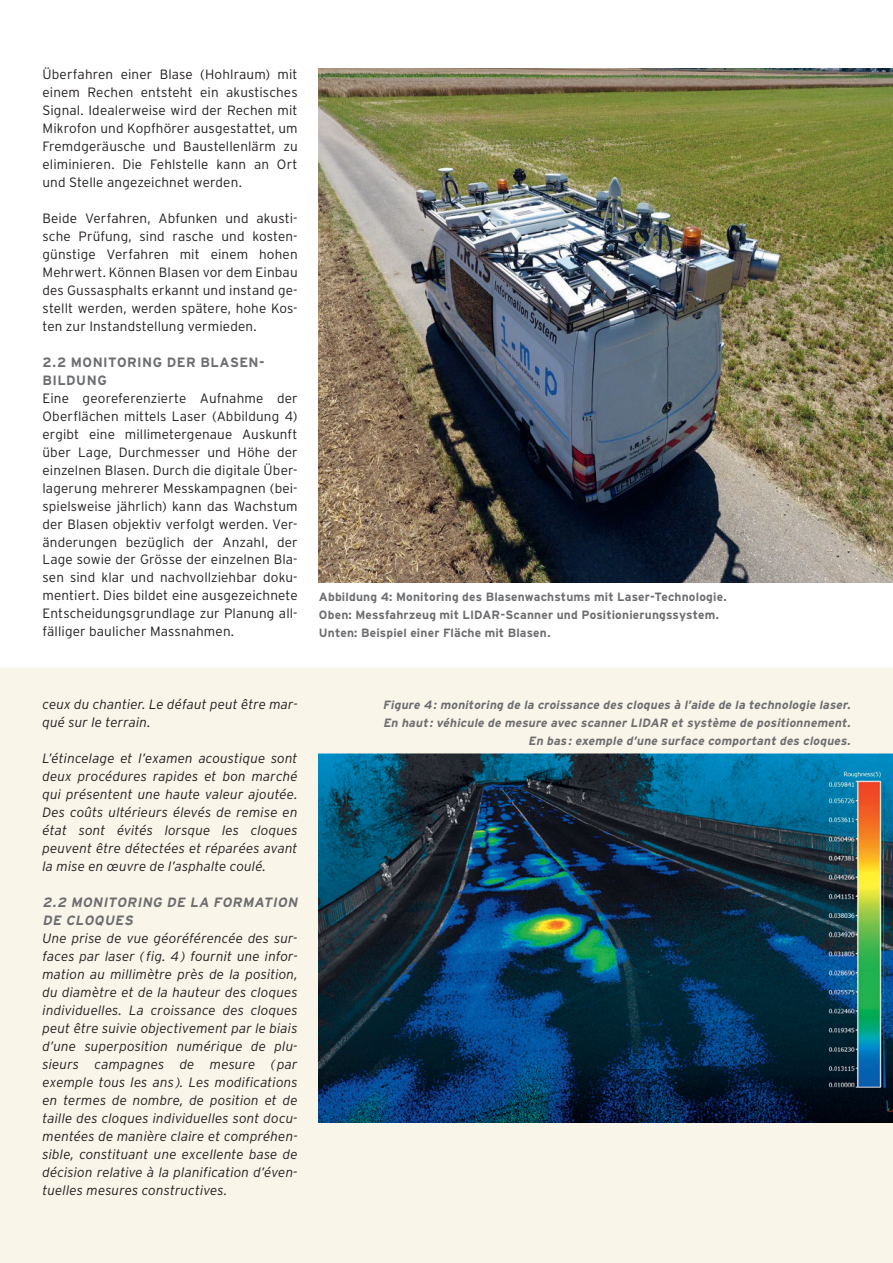
<style>
.page{position:relative;width:893px;height:1263px;background:#fff}
.page>*{position:absolute;margin:0;border:0;box-sizing:border-box;transform-origin:0 0}
.t1{font:300 13.5px/18px "Interstate";letter-spacing:.01em;color:#231f20;text-align:justify}
.t2{font:italic 300 13.5px/18px "Interstate";letter-spacing:.005em;color:#231f20;text-align:justify}
.t3{font:italic 700 13.5px/18px "Interstate";color:#6c6d70}
.t4{font:700 13.5px/18px "Interstate";letter-spacing:.03em;color:#6c6d70}
.t5{font:italic 700 12px/18px "Interstate";color:#6c6d70;text-align:right}
.t6{font:700 12px/18px "Interstate";letter-spacing:.015em;color:#6c6d70}
</style>
<div class="page">
<div style="left:0;top:668px;width:893px;height:595px;background:#faf5e9"></div>
<img style="left:319px;top:68px;width:574px;height:515px">
<img style="left:319px;top:754px;width:574px;height:369px">
<p class="t1" style="left:43px;top:65px;width:257px">Überfahren einer Blase (Hohlraum) mit einem Rechen entsteht ein akustisches Signal. Idealerweise wird der Rechen mit Mikrofon und Kopfhörer ausgestattet, um Fremdgeräusche und Baustellenlärm zu eliminieren. Die Fehlstelle kann an Ort und Stelle angezeichnet werden.</p>
<p class="t1" style="left:43px;top:209px;width:257px">Beide Verfahren, Abfunken und akusti&shy;sche Prüfung, sind rasche und kosten&shy;günstige Verfahren mit einem hohen Mehrwert. Können Blasen vor dem Einbau des Gussasphalts erkannt und instand ge&shy;stellt werden, werden spätere, hohe Kos&shy;ten zur Instandstellung vermieden.</p>
<p class="t4" style="left:43px;top:353px;width:224px">2.2 MONITORING DER BLASEN-<br>BILDUNG</p>
<p class="t1" style="left:43px;top:389px;width:257px">Eine georeferenzierte Aufnahme der Oberflächen mittels Laser (Abbildung 4) ergibt eine millimetergenaue Auskunft über Lage, Durchmesser und Höhe der einzelnen Blasen. Durch die digitale Über&shy;lagerung mehrerer Messkampagnen (bei&shy;spielsweise jährlich) kann das Wachstum der Blasen objektiv verfolgt werden. Ver&shy;änderungen bezüglich der Anzahl, der Lage sowie der Grösse der einzelnen Bla&shy;sen sind klar und nachvollziehbar doku&shy;mentiert. Dies bildet eine ausgezeichnete Entscheidungsgrundlage zur Planung all&shy;fälliger baulicher Massnahmen.</p>
<p class="t6" style="left:319px;top:587px;width:409px">Abbildung 4: Monitoring des Blasenwachstums mit Laser-Technologie.<br>Oben: Messfahrzeug mit LIDAR-Scanner und Positionierungssystem.<br>Unten: Beispiel einer Fläche mit Blasen.</p>
<p class="t2" style="left:43px;top:695px;width:257px">ceux du chantier. Le défaut peut être mar&shy;qué sur le terrain.</p>
<p class="t2" style="left:43px;top:749px;width:257px">L’étincelage et l’examen acoustique sont deux procédures rapides et bon marché qui présentent une haute valeur ajoutée.<br>Des coûts ultérieurs élevés de remise en état sont évités lorsque les cloques peuvent être détectées et réparées avant la mise en œuvre de l’asphalte coulé.</p>
<p class="t3" style="left:43px;top:893px;width:259px">2.2 MONITORING DE LA FORMATION<br>DE CLOQUES</p>
<p class="t2" style="left:43px;top:929px;width:257px">Une prise de vue géoréférencée des sur&shy;faces par laser ( fig. 4 ) fournit une infor&shy;mation au millimètre près de la position, du diamètre et de la hauteur des cloques individuelles. La croissance des cloques peut être suivie objectivement par le biais d’une superposition numérique de plu&shy;sieurs campagnes de mesure ( par exemple tous les ans ). Les modifications en termes de nombre, de position et de taille des cloques individuelles sont docu&shy;mentées de manière claire et compréhen&shy;sible, constituant une excellente base de décision relative à la planification d’éven&shy;tuelles mesures constructives.</p>
<p class="t5" style="left:383px;top:695px;width:471px">Figure 4 : monitoring de la croissance des cloques à l’aide de la technologie laser.<br>En haut : véhicule de mesure avec scanner LIDAR et système de positionnement.<br>En bas : exemple d’une surface comportant des cloques.</p>
</div>
